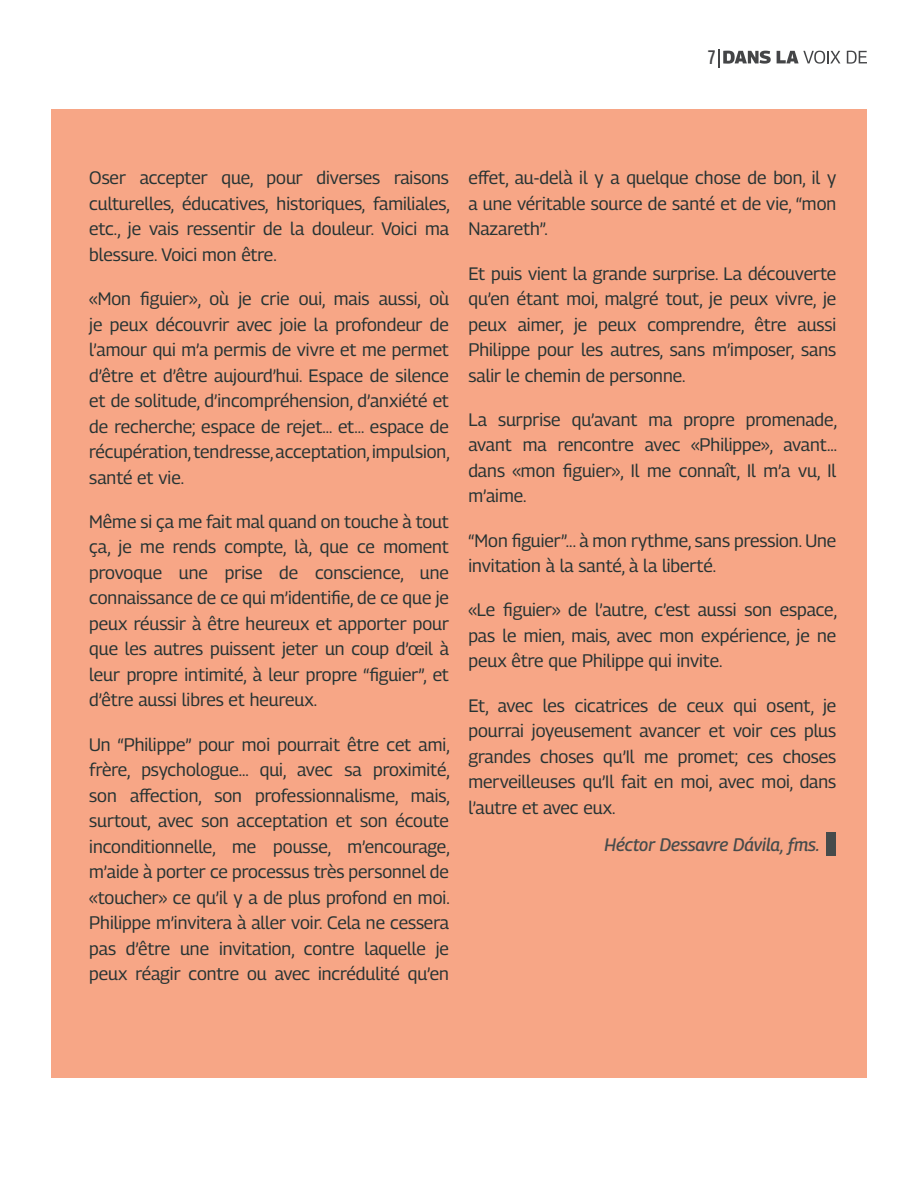
<style>
.page{position:relative;width:918px;height:1188px;background:#fff}
.page>*{position:absolute;margin:0;border:0;box-sizing:border-box;transform-origin:0 0}
.t1{font:500 19.5px "Georama Condensed";color:#444547}
.t2{font:18px/25.5px "Georama";color:#263333;text-align:justify}
.t3{font:italic 500 18px "Georama";color:#464b4b}
</style>
<div class="page">
<div style="left:51px;top:110px;width:816px;height:968px;background:#f7a686"></div>
<svg style="left:718px;top:50px;width:53px;height:18px"></svg>
<svg style="left:777px;top:51px;width:63px;height:13px"></svg>
<svg style="left:847px;top:51px;width:20px;height:13px"></svg>
<div style="left:827px;top:832px;width:9px;height:23px;background:#464b4b"></div>
<p class="t1" style="left:708px;top:43px;width:9px">7</p>
<p class="t2" style="left:89px;top:165px;width:362px">Oser accepter que, pour diverses raisons culturelles, éducatives, historiques, familiales, etc., je vais ressentir de la douleur. Voici ma blessure. Voici mon être.</p>
<p class="t2" style="left:89px;top:286px;width:362px">«Mon figuier», où je crie oui, mais aussi, où je peux découvrir avec joie la profondeur de l’amour qui m’a permis de vivre et me permet d’être et d’être aujourd’hui. Espace de silence et de solitude, d’incompréhension, d’anxiété et de recherche; espace de rejet… et… espace de récupération, tendresse, acceptation, impulsion, santé et vie.</p>
<p class="t2" style="left:89px;top:508px;width:361px">Même si ça me fait mal quand on touche à tout ça, je me rends compte, là, que ce moment provoque une prise de conscience, une connaissance de ce qui m’identifie, de ce que je peux réussir à être heureux et apporter pour que les autres puissent jeter un coup d’œil à leur propre intimité, à leur propre “figuier”, et d’être aussi libres et heureux.</p>
<p class="t2" style="left:89px;top:731px;width:362px">Un “Philippe” pour moi pourrait être cet ami, frère, psychologue... qui, avec sa proximité, son affection, son professionnalisme, mais, surtout, avec son acceptation et son écoute inconditionnelle, me pousse, m’encourage, m’aide à porter ce processus très personnel de «toucher» ce qu’il y a de plus profond en moi.<br>Philippe m’invitera à aller voir. Cela ne cessera pas d’être une invitation, contre laquelle je peux réagir contre ou avec incrédulité qu’en</p>
<p class="t2" style="left:468px;top:165px;width:369px">effet, au-delà il y a quelque chose de bon, il y a une véritable source de santé et de vie, “mon Nazareth”.</p>
<p class="t2" style="left:468px;top:260px;width:369px">Et puis vient la grande surprise. La découverte qu’en étant moi, malgré tout, je peux vivre, je peux aimer, je peux comprendre, être aussi Philippe pour les autres, sans m’imposer, sans salir le chemin de personne.</p>
<p class="t2" style="left:468px;top:406px;width:370px">La surprise qu’avant ma propre promenade, avant ma rencontre avec «Philippe», avant… dans «mon figuier», Il me connaît, Il m’a vu, Il m’aime.</p>
<p class="t2" style="left:468px;top:527px;width:369px">“Mon figuier”... à mon rythme, sans pression. Une invitation à la santé, à la liberté.</p>
<p class="t2" style="left:468px;top:597px;width:370px">«Le figuier» de l’autre, c’est aussi son espace, pas le mien, mais, avec mon expérience, je ne peux être que Philippe qui invite.</p>
<p class="t2" style="left:468px;top:692px;width:369px">Et, avec les cicatrices de ceux qui osent, je pourrai joyeusement avancer et voir ces plus grandes choses qu’Il me promet; ces choses merveilleuses qu’Il fait en moi, avec moi, dans l’autre et avec eux.</p>
<p class="t3" style="left:605px;top:831px;width:216px">Héctor Dessavre Dávila, fms.</p>
</div>
